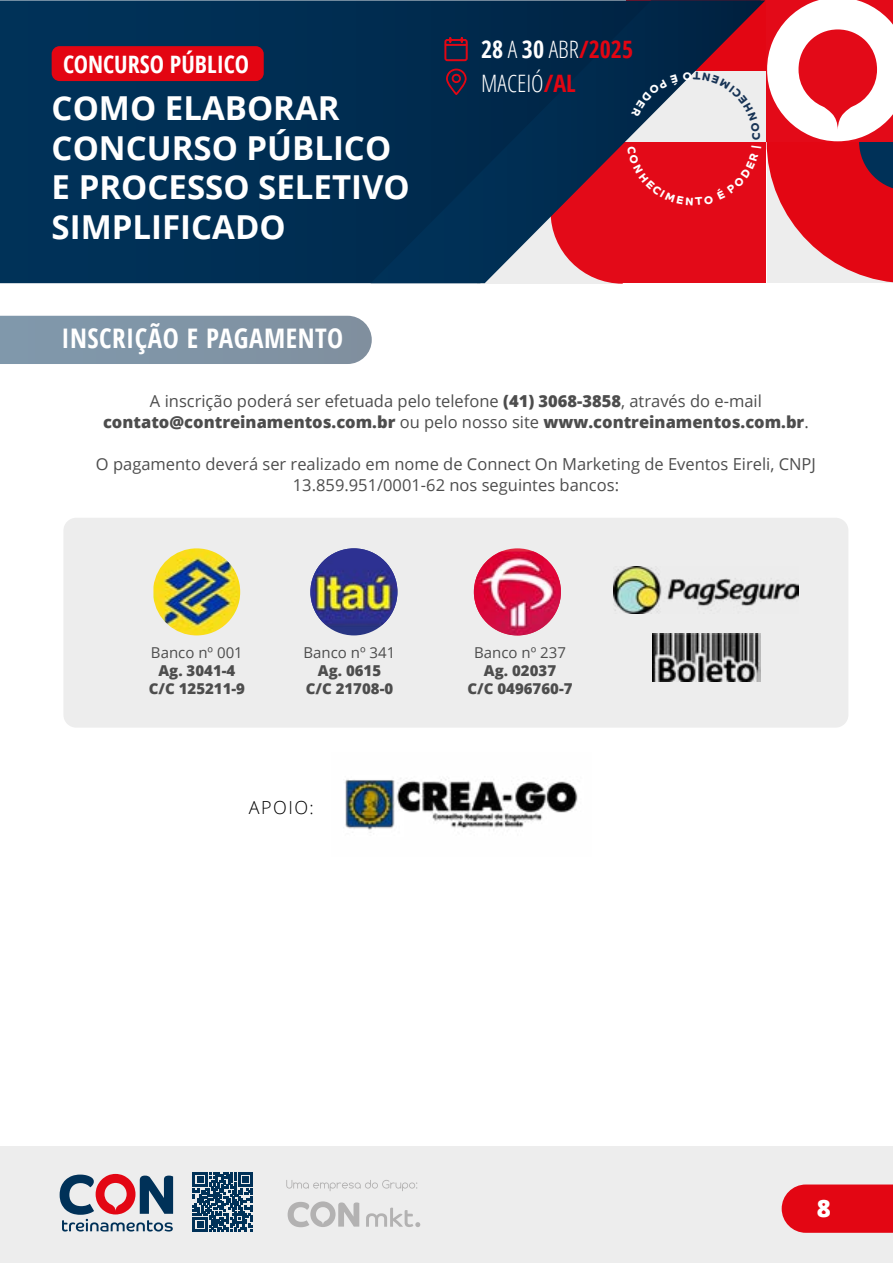
<style>
.page{position:relative;width:893px;height:1263px;background:#fff}
.page>*{position:absolute;margin:0;border:0;box-sizing:border-box;transform-origin:0 0}
.t1{font:700 33px/39.6px "Open Sans";color:#fff}
.t2{font:700 condensed 27px "Open Sans";letter-spacing:.02em;color:#fff}
.t3{font:300 condensed 24px/34.5px "Open Sans";color:#fff}
.t4{font:700 condensed 24px "Open Sans";color:#fff}
.t5{font:800 24px "Open Sans";color:#fff}
.t6{font:300 18px "Open Sans";letter-spacing:.08em;color:#000}
.t7{font:16.5px/21px "Open Sans";color:#4d4d4d;text-align:center}
.t8{font:800 15px/18px "Open Sans";color:#4d4d4d;text-align:center}
.t9{font:15px "Open Sans";color:#4d4d4d}
.s1{font-weight:700}
.s2{font-weight:700;color:#e30512}
.s3{font-weight:800}
</style>
<div class="page">
<div style="left:0;top:1146px;width:893px;height:117px;background:#ededed"></div>
<svg style="left:782px;top:1184px;width:111px;height:49px;background:#e3131f"></svg>
<svg style="left:286px;top:1180px;width:131px;height:11px"></svg>
<svg style="left:366px;top:1207px;width:54px;height:20px"></svg>
<svg style="left:288px;top:1201px;width:71px;height:26px"></svg>
<svg style="left:60px;top:1174px;width:113px;height:57px"></svg>
<svg style="left:193px;top:1172px;width:60px;height:60px"></svg>
<div style="left:0;top:0;width:371px;height:283px;background:#003055"></div>
<svg style="left:371px;top:0;width:394px;height:283px;background:#113051"></svg>
<svg style="left:767px;top:0;width:126px;height:283px"></svg>
<svg style="left:444px;top:37px;width:24px;height:25px"></svg>
<svg style="left:446px;top:69px;width:21px;height:26px"></svg>
<div style="left:52px;top:46px;width:212px;height:35px;background:#e30512;border-radius:8px"></div>
<div style="left:0;top:316px;width:372px;height:48px;background:#8095a6"></div>
<div style="left:63px;top:518px;width:785px;height:210px;background:#ededed;border-radius:13px"></div>
<img style="left:153px;top:548px;width:87px;height:87px">
<img style="left:310px;top:548px;width:87px;height:83px">
<img style="left:474px;top:552px;width:87px;height:83px">
<img style="left:614px;top:567px;width:184px;height:47px">
<img style="left:652px;top:634px;width:109px;height:47px">
<img style="left:345px;top:778px;width:233px;height:55px">
<svg style="left:551px;top:72px;width:210px;height:212px;background:#b03d4d"></svg>
<h3 class="t4" style="left:63px;top:47px;width:187px">CONCURSO PÚBLICO</h3>
<h1 class="t1" style="left:52px;top:87px;width:360px">COMO ELABORAR<br>CONCURSO PÚBLICO<br>E PROCESSO SELETIVO<br>SIMPLIFICADO</h1>
<h3 class="t3" style="left:481px;top:31px;width:154px"><span class="s1">28</span> A <span class="s1">30</span> ABR<span class="s2">/2025<br></span>MACEIÓ<span class="s2">/AL</span></h3>
<h2 class="t2" style="left:61px;top:320px;width:283px">INSCRIÇÃO E PAGAMENTO</h2>
<p class="t7" style="left:103px;top:390px;width:707px">A inscrição poderá ser efetuada pelo telefone <span class="s3">(41) 3068-3858</span>, através do e-mail <span class="s3">contato@contreinamentos.com.br</span> ou pelo nosso site <span class="s3">www.contreinamentos.com.br</span>.</p>
<p class="t7" style="left:96px;top:453px;width:721px">O pagamento deverá ser realizado em nome de Connect On Marketing de Eventos Eireli, CNPJ<br>13.859.951/0001-62 nos seguintes bancos:</p>
<p class="t9" style="left:151px;top:642px;width:93px">Banco nº 001</p>
<p class="t8" style="left:149px;top:660px;width:98px">Ag. 3041-4<br>C/C 125211-9</p>
<p class="t9" style="left:304px;top:642px;width:93px">Banco nº 341</p>
<p class="t8" style="left:306px;top:660px;width:89px">Ag. 0615<br>C/C 21708-0</p>
<p class="t6" style="left:249px;top:795px;width:66px">APOIO:</p>
<p class="t9" style="left:474px;top:642px;width:93px">Banco nº 237</p>
<p class="t8" style="left:467px;top:660px;width:107px">Ag. 02037<br>C/C 0496760-7</p>
<h3 class="t5" style="left:817px;top:1190px;width:16px">8</h3>
</div>
